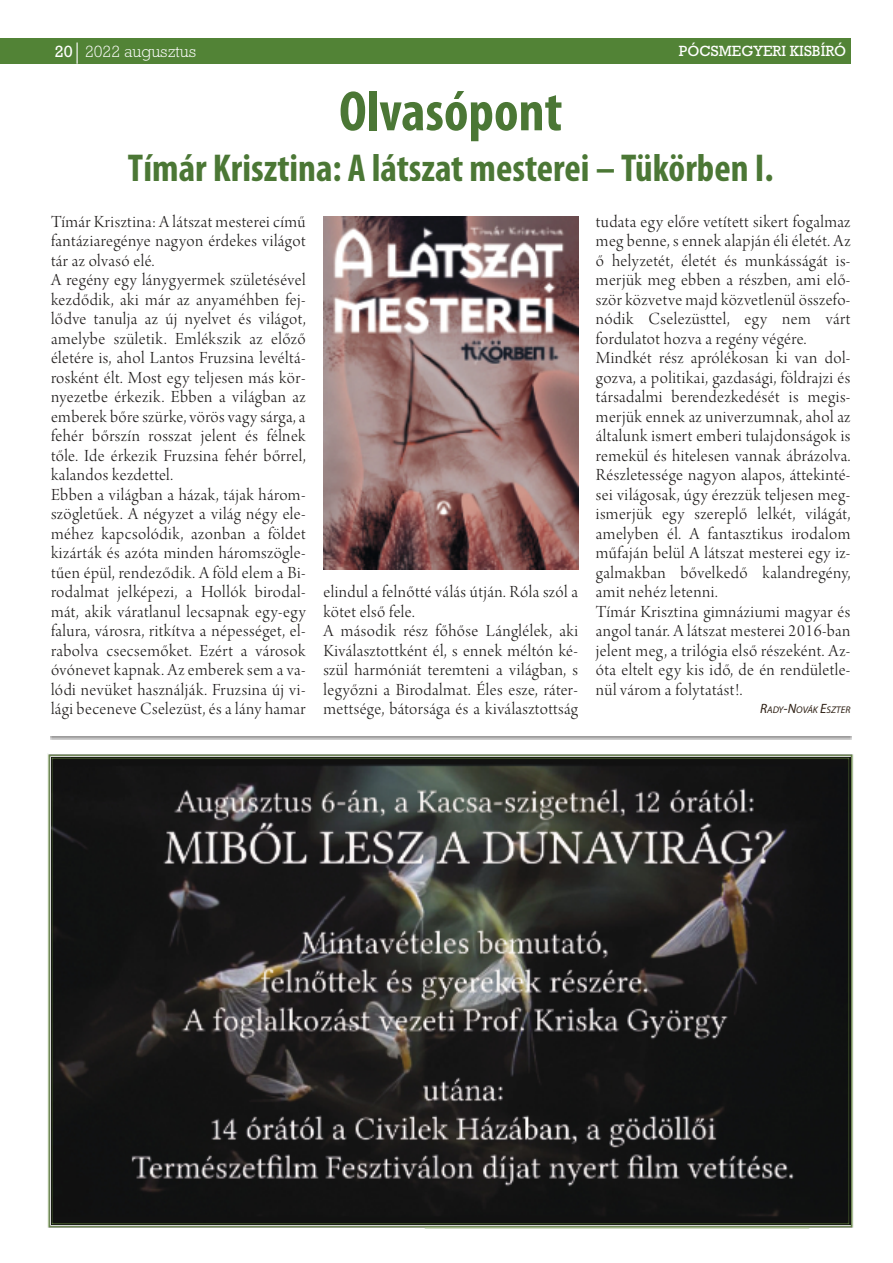
<style>
.page{position:relative;width:893px;height:1263px;background:#fff}
.page>*{position:absolute;margin:0;border:0;box-sizing:border-box;transform-origin:0 0}
.t1{font:700 condensed 57px "Myriad Pro";color:#4b7735}
.t2{font:700 condensed 39px "Myriad Pro";color:#4b7735}
.t3{font:18px/19.5px "Arno Pro Light Display";letter-spacing:.025em;color:#201d1c}
.t4{font:300 16.5px "Rockwell Std";color:#fff}
.t5{font:15px "Rockwell Std";color:#fff}
.t6{font:italic 9.75px "Myriad Pro";color:#2e2014}
.s1{font-weight:400}
.s2{font-size:13.5px}
</style>
<div class="page">
<div style="left:0;top:38px;width:850px;height:26px;background:#528336"></div>
<svg style="left:77px;top:43px;width:1px;height:21px"></svg>
<img style="left:323px;top:217px;width:255px;height:352px">
<img style="left:48px;top:754px;width:806px;height:474px">
<p class="t4" style="left:55px;top:46px;width:143px"><span class="s1">20</span> 2022 augusztus</p>
<p class="t5" style="left:679px;top:46px;width:169px">PÓCSMEGYERI KISBÍRÓ</p>
<h1 class="t1" style="left:339px;top:88px;width:225px">Olvasópont</h1>
<h2 class="t2" style="left:128px;top:152px;width:647px">Tímár Krisztina: A látszat mesterei – Tükörben I.</h2>
<p class="t3" style="left:51px;top:213px;width:256px">Tímár Krisztina: A látszat mesterei című fantáziaregénye nagyon érdekes világot tár az olvasó elé.<br>A regény egy lánygyermek születésével kezdődik, aki már az anyaméhben fej‐ lődve tanulja az új nyelvet és világot, amelybe születik. Emlékszik az előző életére is, ahol Lantos Fruzsina levéltá‐ rosként élt. Most egy teljesen más kör‐ nyezetbe érkezik. Ebben a világban az emberek bőre szürke, vörös vagy sárga, a fehér bőrszín rosszat jelent és félnek tőle. Ide érkezik Fruzsina fehér bőrrel, kalandos kezdettel.<br>Ebben a világban a házak, tájak három‐ szögletűek. A négyzet a világ négy ele‐ méhez kapcsolódik, azonban a földet kizárták és azóta minden háromszögle‐ tűen épül, rendeződik. A föld elem a Bi‐ rodalmat jelképezi, a Hollók birodal‐ mát, akik váratlanul lecsapnak egy-egy falura, városra, ritkítva a népességet, el‐ rabolva csecsemőket. Ezért a városok óvónevet kapnak. Az emberek sem a va‐ lódi nevüket használják. Fruzsina új vi‐ lági beceneve Cselezüst, és a lány hamar</p>
<p class="t3" style="left:323px;top:584px;width:256px">elindul a felnőtté válás útján. Róla szól a kötet első fele.<br>A második rész főhőse Lánglélek, aki Kiválasztottként él, s ennek méltón ké‐ szül harmóniát teremteni a világban, s legyőzni a Birodalmat. Éles esze, ráter‐ mettsége, bátorsága és a kiválasztottság</p>
<p class="t3" style="left:596px;top:213px;width:256px">tudata egy előre vetített sikert fogalmaz meg benne, s ennek alapján éli életét. Az ő helyzetét, életét és munkásságát is‐ merjük meg ebben a részben, ami elő‐ ször közvetve majd közvetlenül összefo‐ nódik Cselezüsttel, egy nem várt fordulatot hozva a regény végére.<br>Mindkét rész aprólékosan ki van dol‐ gozva, a politikai, gazdasági, földrajzi és társadalmi berendezkedését is megis‐ merjük ennek az univerzumnak, ahol az általunk ismert emberi tulajdonságok is remekül és hitelesen vannak ábrázolva.<br>Részletessége nagyon alapos, áttekinté‐ sei világosak, úgy érezzük teljesen meg‐ ismerjük egy szereplő lelkét, világát, amelyben él. A fantasztikus irodalom műfaján belül A látszat mesterei egy iz‐ galmakban bővelkedő kalandregény, amit nehéz letenni.<br>Tímár Krisztina gimnáziumi magyar és angol tanár. A látszat mesterei 2016-ban jelent meg, a trilógia első részeként. Az‐ óta eltelt egy kis idő, de én rendületle‐ nül várom a folytatást!.</p>
<p class="t6" style="left:760px;top:705px;width:92px"><span class="s2">R</span>ADY<span class="s2">-N</span>OVÁK <span class="s2">E</span>SZTER</p>
</div>
